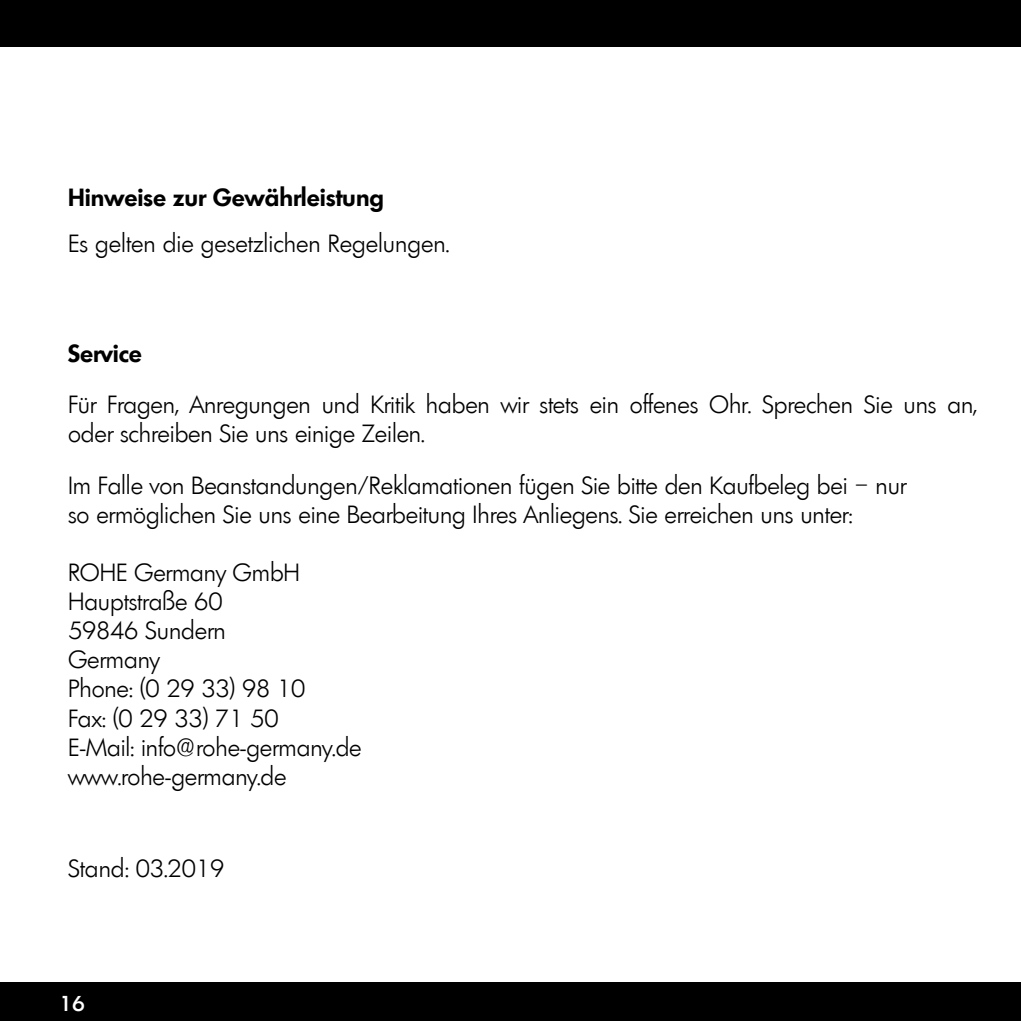
<style>
.page{position:relative;width:1021px;height:1021px;background:#fff}
.page>*{position:absolute;margin:0;border:0;box-sizing:border-box;transform-origin:0 0}
.t1{font:300 24px/29.2px "Limerick";letter-spacing:-.005em;color:#000}
.t2{font:600 24px "Limerick";color:#000}
.t3{font:500 20.8px "Limerick";color:#fff}
</style>
<div class="page">
<div style="left:0;top:0;width:1020px;height:47px;background:#000"></div>
<div style="left:0;top:982px;width:1020px;height:38px;background:#000"></div>
<p class="t2" style="left:68px;top:182px;width:317px">Hinweise zur Gewährleistung</p>
<p class="t1" style="left:68px;top:229px;width:383px">Es gelten die gesetzlichen Regelungen.</p>
<p class="t2" style="left:68px;top:337px;width:75px">Service</p>
<p class="t1" style="left:68px;top:390px;width:910px">Für Fragen, Anregungen und Kritik haben wir stets ein offenes Ohr. Sprechen Sie uns an, oder schreiben Sie uns einige Zeilen.</p>
<p class="t1" style="left:68px;top:471px;width:839px">Im Falle von Beanstandungen/Reklamationen fügen Sie bitte den Kaufbeleg bei – nur so ermöglichen Sie uns eine Bearbeitung Ihres Anliegens. Sie erreichen uns unter:</p>
<p class="t1" style="left:68px;top:558px;width:295px">ROHE Germany GmbH<br>Hauptstraße 60<br>59846 Sundern<br>Germany<br>Phone: (0 29 33) 98 10<br>Fax: (0 29 33) 71 50<br>E-Mail: info@rohe-germany.de www.rohe-germany.de</p>
<p class="t1" style="left:68px;top:853px;width:158px">Stand: 03.2019</p>
<p class="t3" style="left:60px;top:989px;width:27px">16</p>
</div>
